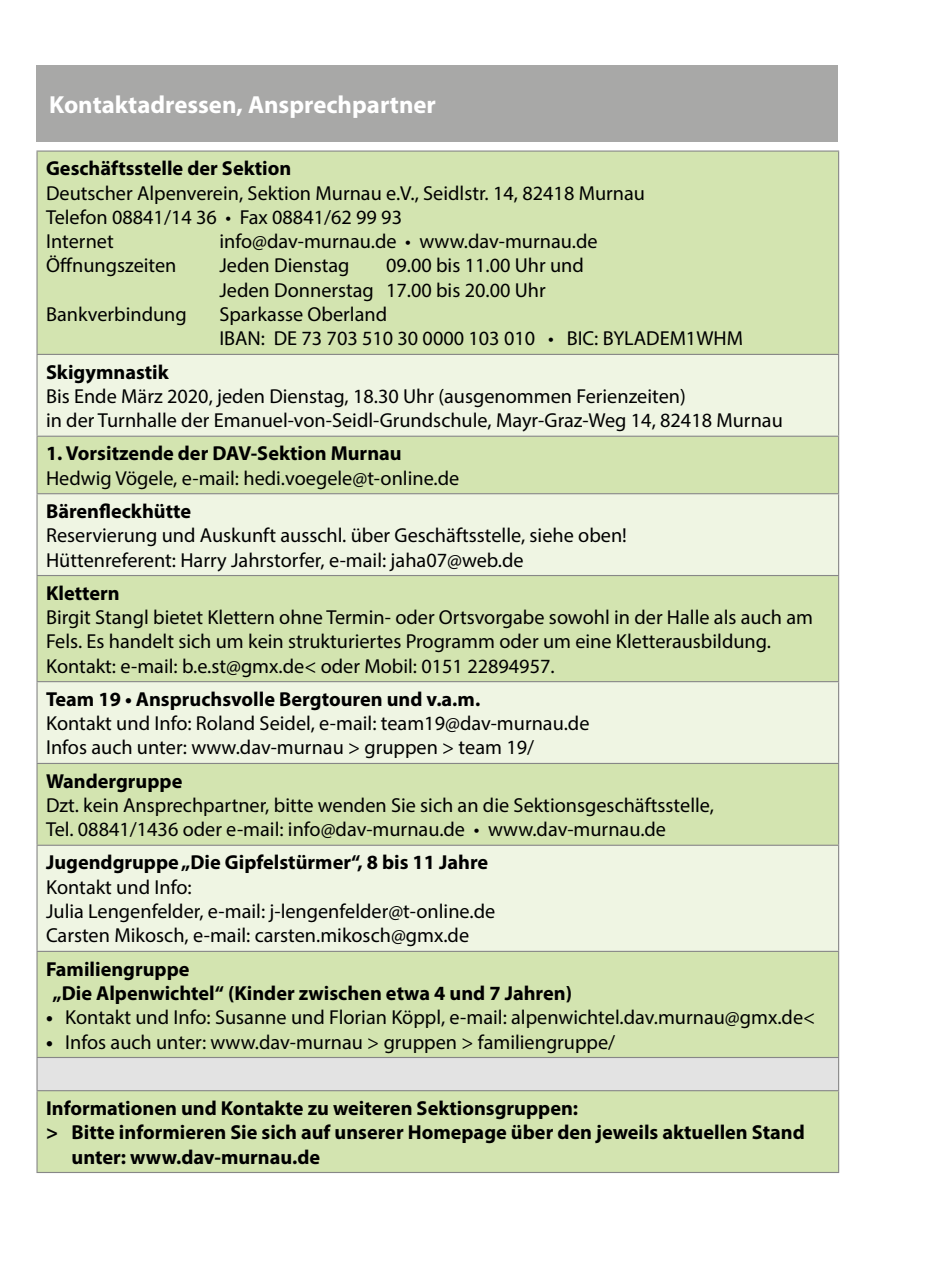
<style>
.page{position:relative;width:926px;height:1273px;background:#fff}
.page>*{position:absolute;margin:0;border:0;box-sizing:border-box;transform-origin:0 0}
.t1{font:700 24.75px "Myriad Pro";color:#fff}
.t2{font:20.25px/24.3px "Myriad Pro";color:#000}
.t3{font:700 20.25px/24.3px "Myriad Pro";color:#000}
.s1{font-weight:700}
</style>
<div class="page">
<div style="left:36px;top:65px;width:802px;height:77px;background:#a8a8a7"></div>
<div style="left:38px;top:152px;width:800px;height:1020px;background:#d3e4b0"></div>
<svg style="left:38px;top:355px;width:800px;height:596px;background:#e3edcd"></svg>
<div style="left:37px;top:1057px;width:801px;height:33px;background:#e3e3e3"></div>
<hr style="left:36px;top:354px;width:803px;height:1px;background:#878787">
<hr style="left:36px;top:436px;width:803px;height:1px;background:#878787">
<hr style="left:36px;top:493px;width:803px;height:1px;background:#878787">
<hr style="left:36px;top:575px;width:803px;height:1px;background:#878787">
<hr style="left:36px;top:681px;width:803px;height:1px;background:#878787">
<hr style="left:36px;top:763px;width:803px;height:1px;background:#878787">
<hr style="left:36px;top:844px;width:803px;height:2px;background:#878787">
<hr style="left:36px;top:951px;width:803px;height:1px;background:#878787">
<hr style="left:36px;top:150px;width:803px;height:2px;background:#878787">
<hr style="left:36px;top:152px;width:2px;height:202px;background:#878787">
<hr style="left:838px;top:152px;width:1px;height:202px;background:#878787">
<hr style="left:36px;top:355px;width:2px;height:81px;background:#878787">
<hr style="left:838px;top:355px;width:1px;height:81px;background:#878787">
<hr style="left:36px;top:437px;width:2px;height:56px;background:#878787">
<hr style="left:838px;top:437px;width:1px;height:56px;background:#878787">
<hr style="left:36px;top:494px;width:2px;height:81px;background:#878787">
<hr style="left:838px;top:494px;width:1px;height:81px;background:#878787">
<hr style="left:36px;top:576px;width:2px;height:105px;background:#878787">
<hr style="left:838px;top:576px;width:1px;height:105px;background:#878787">
<hr style="left:36px;top:682px;width:2px;height:81px;background:#878787">
<hr style="left:838px;top:682px;width:1px;height:81px;background:#878787">
<hr style="left:36px;top:764px;width:2px;height:80px;background:#878787">
<hr style="left:838px;top:764px;width:1px;height:80px;background:#878787">
<hr style="left:36px;top:846px;width:2px;height:105px;background:#878787">
<hr style="left:838px;top:846px;width:1px;height:105px;background:#878787">
<hr style="left:36px;top:952px;width:2px;height:105px;background:#878787">
<hr style="left:838px;top:952px;width:1px;height:105px;background:#878787">
<hr style="left:36px;top:1057px;width:803px;height:1px;background:#878787">
<hr style="left:36px;top:1058px;width:2px;height:32px;background:#878787">
<hr style="left:838px;top:1058px;width:1px;height:32px;background:#878787">
<hr style="left:36px;top:1090px;width:803px;height:1px;background:#878787">
<hr style="left:36px;top:1091px;width:2px;height:81px;background:#878787">
<hr style="left:838px;top:1091px;width:1px;height:81px;background:#878787">
<hr style="left:36px;top:1172px;width:803px;height:1px;background:#878787">
<p class="t1" style="left:49px;top:88px;width:388px">Kontaktadressen, Ansprechpartner</p>
<p class="t3" style="left:46px;top:156px;width:247px">Geschäftsstelle der Sektion</p>
<p class="t2" style="left:46px;top:180px;width:600px">Deutscher Alpenverein, Sektion Murnau e.V., Seidlstr. 14, 82418 Murnau<br>Telefon 08841/14 36 • Fax 08841/62 99 93<br>Internet</p>
<p class="t2" style="left:219px;top:229px;width:379px">info@dav-murnau.de • www.dav-murnau.de</p>
<p class="t2" style="left:46px;top:253px;width:132px">Öffnungszeiten</p>
<p class="t2" style="left:219px;top:253px;width:132px">Jeden Dienstag</p>
<p class="t2" style="left:219px;top:253px;width:366px;text-indent:166px">09.00 bis 11.00 Uhr und<br>Jeden Donnerstag 17.00 bis 20.00 Uhr</p>
<p class="t2" style="left:46px;top:302px;width:142px">Bankverbindung</p>
<p class="t2" style="left:219px;top:302px;width:525px">Sparkasse Oberland<br>IBAN: DE 73 703 510 30 0000 103 010 • BIC: BYLADEM1WHM</p>
<p class="t3" style="left:46px;top:359px;width:124px">Skigymnastik</p>
<p class="t2" style="left:46px;top:384px;width:738px">Bis Ende März 2020, jeden Dienstag, 18.30 Uhr (ausgenommen Ferienzeiten)<br>in der Turnhalle der Emanuel-von-Seidl-Grundschule, Mayr-Graz-Weg 14, 82418 Murnau</p>
<p class="t3" style="left:46px;top:441px;width:357px">1. Vorsitzende der DAV-Sektion Murnau</p>
<p class="t2" style="left:46px;top:465px;width:415px">Hedwig Vögele, e-mail: hedi.voegele@t-online.de</p>
<p class="t3" style="left:46px;top:498px;width:147px">Bärenfleckhütte</p>
<p class="t2" style="left:46px;top:523px;width:582px">Reservierung und Auskunft ausschl. über Geschäftsstelle, siehe oben!<br>Hüttenreferent: Harry Jahrstorfer, e-mail: jaha07@web.de</p>
<p class="t3" style="left:46px;top:580px;width:75px">Klettern</p>
<p class="t2" style="left:46px;top:605px;width:768px">Birgit Stangl bietet Klettern ohne Termin- oder Ortsvorgabe sowohl in der Halle als auch am<br>Fels. Es handelt sich um kein strukturiertes Programm oder um eine Kletterausbildung.<br>Kontakt: e-mail: b.e.st@gmx.de&lt; oder Mobil: 0151 22894957.</p>
<p class="t3" style="left:46px;top:686px;width:435px">Team 19 • Anspruchsvolle Bergtouren und v.a.m.</p>
<p class="t2" style="left:46px;top:711px;width:545px">Kontakt und Info: Roland Seidel, e-mail: team19@dav-murnau.de<br>Infos auch unter: www.dav-murnau &gt; gruppen &gt; team 19/</p>
<p class="t3" style="left:46px;top:768px;width:138px">Wandergruppe</p>
<p class="t2" style="left:46px;top:793px;width:669px">Dzt. kein Ansprechpartner, bitte wenden Sie sich an die Sektionsgeschäftsstelle,<br>Tel. 08841/1436 oder e-mail: info@dav-murnau.de • www.dav-murnau.de</p>
<p class="t3" style="left:46px;top:850px;width:443px">Jugendgruppe „Die Gipfelstürmer“, 8 bis 11 Jahre</p>
<p class="t2" style="left:46px;top:874px;width:450px">Kontakt und Info:<br>Julia Lengenfelder, e-mail: j-lengenfelder@t-online.de<br>Carsten Mikosch, e-mail: carsten.mikosch@gmx.de</p>
<p class="t3" style="left:52px;top:956px;width:521px;text-indent:-6px">Familiengruppe<br>„Die Alpenwichtel“ (Kinder zwischen etwa 4 und 7 Jahren)</p>
<p class="t2" style="left:46px;top:1005px;width:770px"><span class="s1">•</span> Kontakt und Info: Susanne und Florian Köppl, e-mail: alpenwichtel.dav.murnau@gmx.de&lt;</p>
<p class="t2" style="left:46px;top:1029px;width:570px"><span class="s1">•</span> Infos auch unter: www.dav-murnau &gt; gruppen &gt; familiengruppe/</p>
<p class="t3" style="left:46px;top:1095px;width:533px">Informationen und Kontakte zu weiteren Sektionsgruppen:</p>
<p class="t3" style="left:46px;top:1119px;width:760px">&gt; Bitte informieren Sie sich auf unserer Homepage über den jeweils aktuellen Stand</p>
<p class="t3" style="left:72px;top:1144px;width:250px">unter: www.dav-murnau.de</p>
</div>
